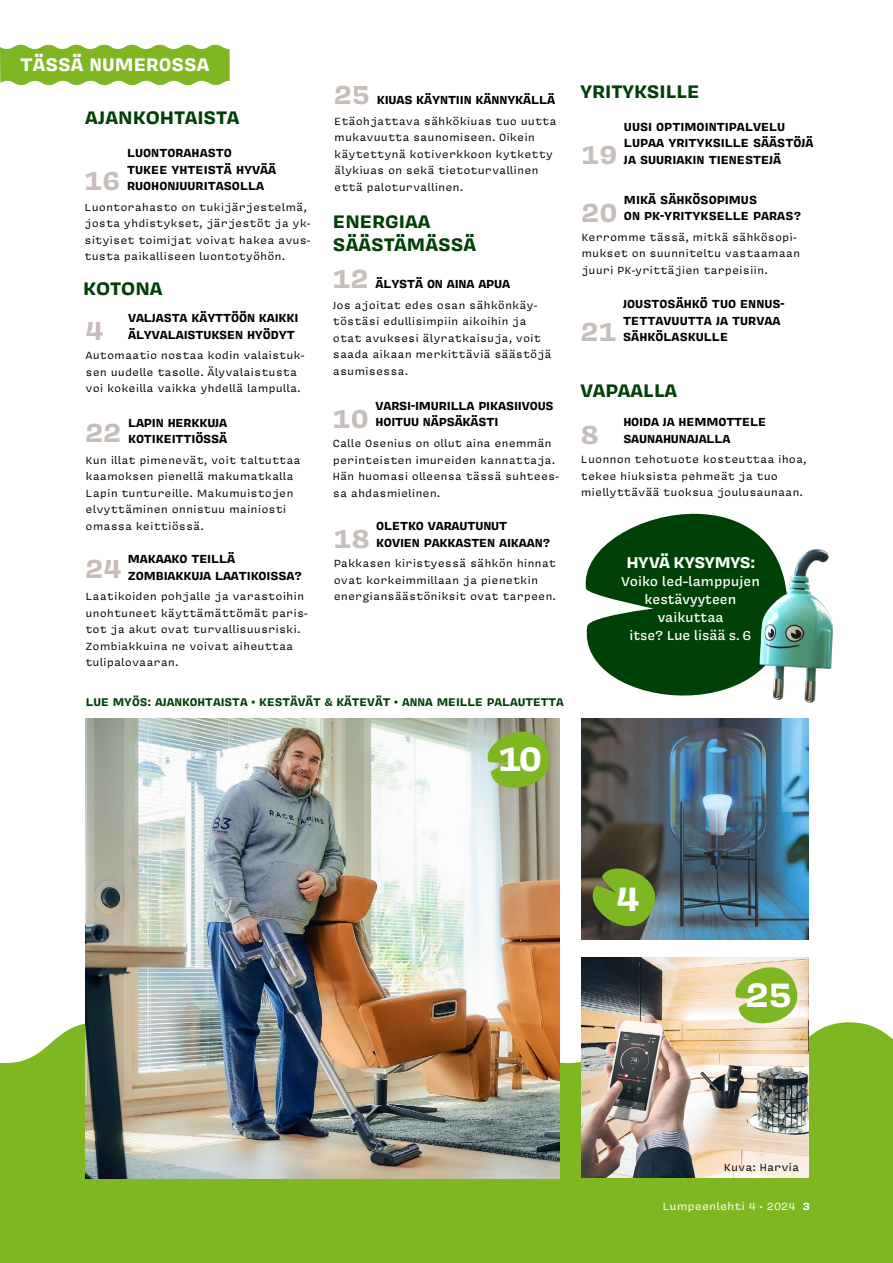
<style>
.page{position:relative;width:893px;height:1263px;background:#fff}
.page>*{position:absolute;margin:0;border:0;box-sizing:border-box;transform-origin:0 0}
.t1{font:700 39px "Covik Sans Mono";color:#fff}
.t2{font:700 30px "Covik Sans Mono";color:#c8beb9}
.t3{font:700 21px "Covik Sans Mono";color:#fff}
.t4{font:700 20.85px/22.4px "Covik Sans";color:#004107}
.t5{font:700 18px "Covik Sans";letter-spacing:-.005em;color:#fff}
.t6{font:500 15px/18px "Covik Sans";color:#fff;text-align:center}
.t7{font:700 13.5px/16.5px "Covik Sans Mono";letter-spacing:-.01em;color:#000}
.t8{font:700 12.9px "Covik Sans Mono";color:#004107}
.t9{font:12px/16.5px "Covik Sans Mono";color:#000}
.t10{font:12px "Covik Sans Mono";color:#fff}
.s1{font-weight:700}
</style>
<div class="page">
<div style="left:0;top:1022px;width:893px;height:241px;background:#7fb722"></div>
<svg style="left:0;top:45px;width:230px;height:40px"></svg>
<img style="left:581px;top:719px;width:227px;height:220px">
<img style="left:581px;top:957px;width:227px;height:221px">
<img style="left:86px;top:719px;width:474px;height:460px">
<svg style="left:581px;top:865px;width:77px;height:75px"></svg>
<svg style="left:484px;top:730px;width:76px;height:69px"></svg>
<svg style="left:732px;top:966px;width:75px;height:68px"></svg>
<svg style="left:581px;top:513px;width:216px;height:220px;fill:#004107"></svg>
<img style="left:740px;top:537px;width:93px;height:181px">
<h3 class="t3" style="left:20px;top:49px;width:190px">TÄSSÄ NUMEROSSA</h3>
<h3 class="t4" style="left:85px;top:105px;width:156px">AJANKOHTAISTA</h3>
<p class="t7" style="left:127px;top:144px;width:151px">LUONTORAHASTO<br>TUKEE YHTEISTÄ HYVÄÄ<br>RUOHONJUURITASOLLA</p>
<p class="t9" style="left:85px;top:198px;width:227px">Luontorahasto on tukijärjestelmä, josta yhdistykset, järjestöt ja yk&shy;sityiset toimijat voivat hakea avus&shy;tusta paikalliseen luontotyöhön.</p>
<h2 class="t2" style="left:85px;top:159px;width:37px">16</h2>
<h3 class="t4" style="left:83px;top:277px;width:81px">KOTONA</h3>
<h2 class="t2" style="left:86px;top:309px;width:20px">4</h2>
<p class="t7" style="left:128px;top:309px;width:172px">VALJASTA KÄYTTÖÖN KAIKKI<br>ÄLYVALAISTUKSEN HYÖDYT</p>
<p class="t9" style="left:86px;top:347px;width:220px">Automaatio nostaa kodin valaistuk&shy;sen uudelle tasolle. Älyvalaistusta voi kokeilla vaikka yhdellä lampulla.</p>
<h2 class="t2" style="left:86px;top:410px;width:38px">22</h2>
<p class="t7" style="left:128px;top:413px;width:101px">LAPIN HERKKUJA<br>KOTIKEITTIÖSSÄ</p>
<p class="t9" style="left:86px;top:451px;width:217px">Kun illat pimenevät, voit taltuttaa kaamoksen pienellä makumatkalla<br>Lapin tuntureille. Makumuistojen elvyttäminen onnistuu mainiosti omassa keittiössä.</p>
<h2 class="t2" style="left:85px;top:546px;width:37px">24</h2>
<p class="t7" style="left:128px;top:550px;width:176px">MAKAAKO TEILLÄ<br>ZOMBIAKKUJA LAATIKOISSA?</p>
<p class="t9" style="left:85px;top:587px;width:224px">Laatikoiden pohjalle ja varastoihin unohtuneet käyttämättömät paris&shy;tot ja akut ovat turvallisuusriski.<br>Zombiakkuina ne voivat aiheuttaa tulipalovaaran.</p>
<h2 class="t2" style="left:334px;top:72px;width:37px">25</h2>
<p class="t7" style="left:377px;top:91px;width:180px">KIUAS KÄYNTIIN KÄNNYKÄLLÄ</p>
<p class="t9" style="left:334px;top:112px;width:224px">Etäohjattava sähkökiuas tuo uutta mukavuutta saunomiseen. Oikein käytettynä kotiverkkoon kytketty älykiuas on sekä tietoturvallinen että paloturvallinen.</p>
<h3 class="t4" style="left:333px;top:210px;width:145px">ENERGIAA<br>SÄÄSTÄMÄSSÄ</h3>
<h2 class="t2" style="left:333px;top:256px;width:37px">12</h2>
<p class="t7" style="left:375px;top:275px;width:136px">ÄLYSTÄ ON AINA APUA</p>
<p class="t9" style="left:333px;top:296px;width:220px">Jos ajoitat edes osan sähkönkäy&shy;töstäsi edullisimpiin aikoihin ja otat avuksesi älyratkaisuja, voit saada aikaan merkittäviä säästöjä asumisessa.</p>
<h2 class="t2" style="left:333px;top:396px;width:37px">10</h2>
<p class="t7" style="left:375px;top:397px;width:180px">VARSI-IMURILLA PIKASIIVOUS<br>HOITUU NÄPSÄKÄSTI</p>
<p class="t9" style="left:333px;top:434px;width:227px">Calle Osenius on ollut aina enemmän perinteisten imureiden kannattaja.<br>Hän huomasi olleensa tässä suhtees&shy;sa ahdasmielinen.</p>
<h2 class="t2" style="left:334px;top:517px;width:37px">18</h2>
<p class="t7" style="left:376px;top:517px;width:176px">OLETKO VARAUTUNUT<br>KOVIEN PAKKASTEN AIKAAN?</p>
<p class="t9" style="left:334px;top:555px;width:224px">Pakkasen kiristyessä sähkön hinnat ovat korkeimmillaan ja pienetkin energiansäästöniksit ovat tarpeen.</p>
<p class="t8" style="left:86px;top:693px;width:480px">LUE MYÖS: AJANKOHTAISTA • KESTÄVÄT &amp; KÄTEVÄT • ANNA MEILLE PALAUTETTA</p>
<h1 class="t1" style="left:499px;top:730px;width:45px">10</h1>
<h3 class="t4" style="left:581px;top:80px;width:120px">YRITYKSILLE</h3>
<h2 class="t2" style="left:581px;top:132px;width:37px">19</h2>
<p class="t7" style="left:624px;top:117px;width:191px">UUSI OPTIMOINTIPALVELU<br>LUPAA YRITYKSILLE SÄÄSTÖJÄ<br>JA SUURIAKIN TIENESTEJÄ</p>
<h2 class="t2" style="left:581px;top:190px;width:37px">20</h2>
<p class="t7" style="left:624px;top:191px;width:179px">MIKÄ SÄHKÖSOPIMUS<br>ON PK-YRITYKSELLE PARAS?</p>
<p class="t9" style="left:581px;top:228px;width:220px">Kerromme tässä, mitkä sähkösopi&shy;mukset on suunniteltu vastaamaan juuri PK-yrittäjien tarpeisiin.</p>
<p class="t7" style="left:623px;top:295px;width:163px">JOUSTOSÄHKÖ TUO ENNUS-<br>TETTAVUUTTA JA TURVAA<br>SÄHKÖLASKULLE</p>
<h2 class="t2" style="left:581px;top:310px;width:37px">21</h2>
<h3 class="t4" style="left:580px;top:379px;width:98px">VAPAALLA</h3>
<h2 class="t2" style="left:581px;top:413px;width:19px">8</h2>
<p class="t7" style="left:623px;top:413px;width:144px">HOIDA JA HEMMOTTELE<br>SAUNAHUNAJALLA</p>
<p class="t9" style="left:581px;top:451px;width:227px">Luonnon tehotuote kosteuttaa ihoa, tekee hiuksista pehmeät ja tuo miellyttävää tuoksua joulusaunaan.</p>
<h3 class="t5" style="left:626px;top:550px;width:130px">HYVÄ KYSYMYS:</h3>
<p class="t6" style="left:621px;top:572px;width:140px">Voiko led-lamppujen kestävyyteen vaikuttaa<br>itse? Lue lisää s. 6</p>
<h1 class="t1" style="left:616px;top:870px;width:25px">4</h1>
<h1 class="t1" style="left:746px;top:966px;width:48px">25</h1>
<p class="t9" style="left:724px;top:1158px;width:77px">Kuva: Harvia</p>
<p class="t10" style="left:662px;top:1198px;width:149px">Lumpeenlehti 4 • 2024 <span class="s1">3</span></p>
</div>
